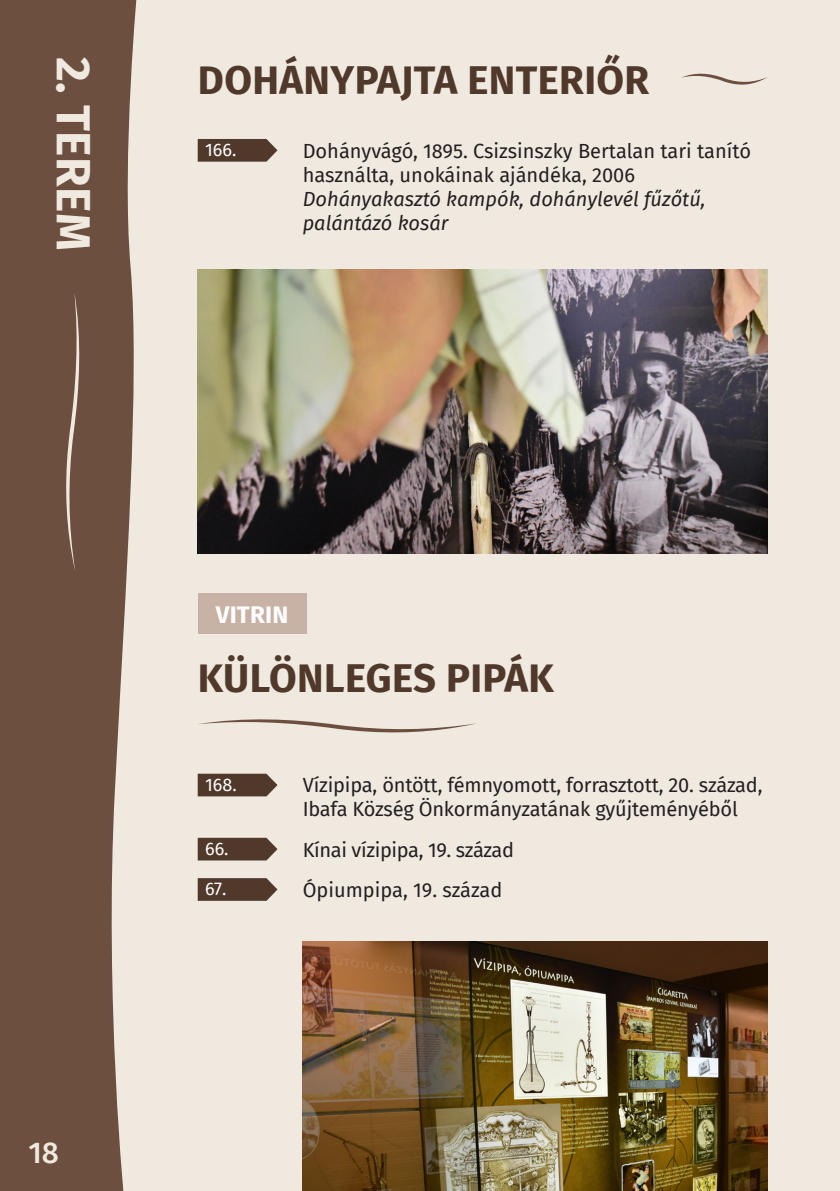
<style>
.page{position:relative;width:840px;height:1191px;background:#fff}
.page>*{position:absolute;margin:0;border:0;box-sizing:border-box;transform-origin:0 0}
.t1{font:700 48px "Fira Sans";letter-spacing:.01em;color:#efe9df}
.t2{font:700 40px "Fira Sans";letter-spacing:.01em;color:#50382b}
.t3{font:500 30px "Fira Sans";color:#efe9df}
.t4{font:700 24px "Fira Sans";letter-spacing:.01em;color:#fff}
.t5{font:20px/24px "Fira Sans";letter-spacing:-.01em;color:#231f20}
.t6{font:italic 20px "Fira Sans";color:#231f20}
.t7{font:18px "Fira Sans";color:#fff}
</style>
<div class="page">
<div style="left:0;top:0;width:839px;height:1191px;background:#efe9df"></div>
<svg style="left:0;top:0;width:137px;height:1062px;background:#785d4e"></svg>
<svg style="left:65px;top:292px;width:17px;height:280px;background:#806758"></svg>
<svg style="left:198px;top:837px;width:79px;height:23px;background:#5f483c"></svg>
<svg style="left:200px;top:719px;width:277px;height:14px"></svg>
<svg style="left:198px;top:773px;width:79px;height:23px;background:#5e483b"></svg>
<svg style="left:198px;top:878px;width:79px;height:23px;background:#5c4538"></svg>
<div style="left:198px;top:593px;width:108px;height:41px;background:#c8b2a5"></div>
<svg style="left:198px;top:139px;width:79px;height:23px;background:#5c4538"></svg>
<img style="left:198px;top:270px;width:569px;height:283px">
<img style="left:302px;top:941px;width:465px;height:250px">
<svg style="left:681px;top:73px;width:86px;height:12px"></svg>
<div style="left:0;top:1062px;width:124px;height:129px;background:#6c4f3f"></div>
<p class="t1" style="left:114px;top:57px;width:195px;rotate:90deg">2. TEREM</p>
<p class="t2" style="left:198px;top:46px;width:452px">DOHÁNYPAJTA ENTERIŐR</p>
<p class="t7" style="left:205px;top:136px;width:33px">166.</p>
<p class="t5" style="left:302px;top:138px;width:449px">Dohányvágó, 1895. Csizsinszky Bertalan tari tanító használta, unokáinak ajándéka, 2006</p>
<p class="t6" style="left:302px;top:184px;width:404px">Dohányakasztó kampók, dohánylevél fűzőtű,</p>
<p class="t6" style="left:302px;top:208px;width:147px">palántázó kosár</p>
<h3 class="t3" style="left:28px;top:1128px;width:32px">18</h3>
<p class="t4" style="left:216px;top:594px;width:74px">VITRIN</p>
<p class="t2" style="left:198px;top:644px;width:357px">KÜLÖNLEGES PIPÁK</p>
<p class="t7" style="left:205px;top:771px;width:33px">168.</p>
<p class="t5" style="left:302px;top:773px;width:461px">Vízipipa, öntött, fémnyomott, forrasztott, 20. század,<br>Ibafa Község Önkormányzatának gyűjteményéből</p>
<p class="t7" style="left:205px;top:835px;width:25px">66.</p>
<p class="t5" style="left:302px;top:837px;width:213px">Kínai vízipipa, 19. század</p>
<p class="t7" style="left:205px;top:875px;width:23px">67.</p>
<p class="t5" style="left:302px;top:877px;width:201px">Ópiumpipa, 19. század</p>
</div>
